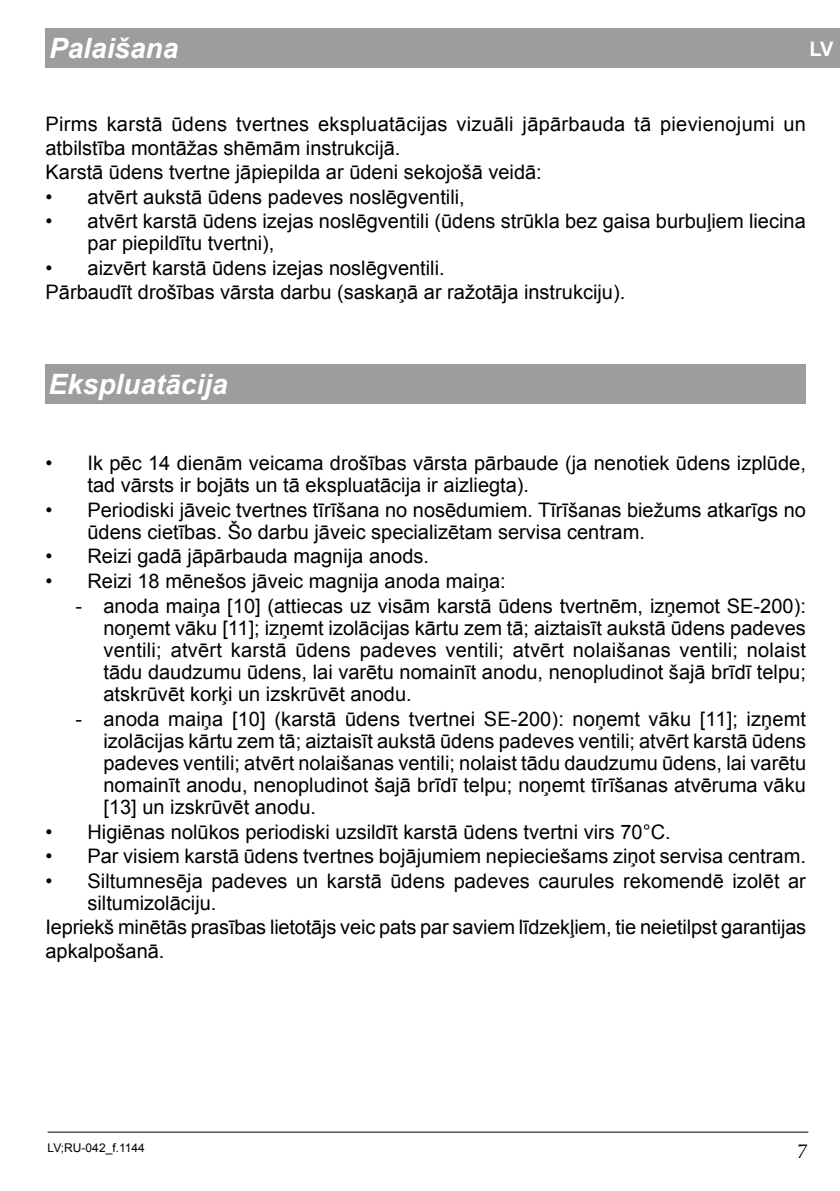
<style>
.page{position:relative;width:840px;height:1191px;background:#fff}
.page>*{position:absolute;margin:0;border:0;box-sizing:border-box;transform-origin:0 0}
.t1{font:italic 700 28px "Arial";color:#fff}
.t2{font:20px/22px "Arial";color:#000}
.t3{font:700 20px "Arial";color:#fff}
.t4{font:20px "Ottawa";color:#000}
.t5{font:12px "Arial";color:#000}
</style>
<div class="page">
<hr style="left:48px;top:1131px;width:759px;height:1px;background:#000">
<div style="left:46px;top:28px;width:793px;height:40px;background:#9c9d9f"></div>
<div style="left:45px;top:364px;width:760px;height:40px;background:#9c9d9f"></div>
<h1 class="t1" style="left:49px;top:29px;width:131px">Palaišana</h1>
<p class="t3" style="left:809px;top:37px;width:26px">LV</p>
<p class="t2" style="left:45px;top:112px;width:761px;line-height:24px">Pirms karstā ūdens tvertnes ekspluatācijas vizuāli jāpārbauda tā pievienojumi un atbilstība montāžas shēmām instrukcijā.<br>Karstā ūdens tvertne jāpiepilda ar ūdeni sekojošā veidā:</p>
<p class="t2" style="left:45px;top:186px;width:420px">• atvērt aukstā ūdens padeves noslēgventili,</p>
<p class="t2" style="left:87px;top:211px;width:719px;text-indent:-42px">• atvērt karstā ūdens izejas noslēgventili (ūdens strūkla bez gaisa burbuļiem liecina par piepildītu tvertni),</p>
<p class="t2" style="left:45px;top:256px;width:581px;line-height:24px">• aizvērt karstā ūdens izejas noslēgventili.<br>Pārbaudīt drošības vārsta darbu (saskaņā ar ražotāja instrukciju).</p>
<h1 class="t1" style="left:48px;top:365px;width:180px">Ekspluatācija</h1>
<p class="t2" style="left:87px;top:452px;width:719px;text-indent:-42px">• Ik pēc 14 dienām veicama drošības vārsta pārbaude (ja nenotiek ūdens izplūde, tad vārsts ir bojāts un tā ekspluatācija ir aizliegta).</p>
<p class="t2" style="left:87px;top:499px;width:719px;text-indent:-42px">• Periodiski jāveic tvertnes tīrīšana no nosēdumiem. Tīrīšanas biežums atkarīgs no ūdens cietības. Šo darbu jāveic specializētam servisa centram.</p>
<p class="t2" style="left:45px;top:545px;width:385px">• Reizi gadā jāpārbauda magnija anods.</p>
<p class="t2" style="left:45px;top:570px;width:461px">• Reizi 18 mēnešos jāveic magnija anoda maiņa:</p>
<p class="t2" style="left:103px;top:595px;width:703px;text-align:justify;text-indent:-28px">- anoda maiņa [10] (attiecas uz visām karstā ūdens tvertnēm, izņemot SE-200): noņemt vāku [11]; izņemt izolācijas kārtu zem tā; aiztaisīt aukstā ūdens padeves ventili; atvērt karstā ūdens padeves ventili; atvērt nolaišanas ventili; nolaist tādu daudzumu ūdens, lai varētu nomainīt anodu, nenopludinot šajā brīdī telpu; atskrūvēt korķi un izskrūvēt anodu.</p>
<p class="t2" style="left:103px;top:708px;width:704px;text-align:justify;text-indent:-28px">- anoda maiņa [10] (karstā ūdens tvertnei SE-200): noņemt vāku [11]; izņemt izolācijas kārtu zem tā; aiztaisīt aukstā ūdens padeves ventili; atvērt karstā ūdens padeves ventili; atvērt nolaišanas ventili; nolaist tādu daudzumu ūdens, lai varētu nomainīt anodu, nenopludinot šajā brīdī telpu; noņemt tīrīšanas atvēruma vāku [13] un izskrūvēt anodu.</p>
<p class="t2" style="left:45px;top:821px;width:626px">• Higiēnas nolūkos periodiski uzsildīt karstā ūdens tvertni virs 70°C.</p>
<p class="t2" style="left:45px;top:845px;width:761px">• Par visiem karstā ūdens tvertnes bojājumiem nepieciešams ziņot servisa centram.</p>
<p class="t2" style="left:87px;top:870px;width:719px;text-indent:-42px">• Siltumnesēja padeves un karstā ūdens padeves caurules rekomendē izolēt ar siltumizolāciju.</p>
<p class="t2" style="left:45px;top:915px;width:762px;line-height:24px">Iepriekš minētās prasības lietotājs veic pats par saviem līdzekļiem, tie neietilpst garantijas apkalpošanā.</p>
<p class="t5" style="left:48px;top:1143px;width:99px">LV;RU-042_f.1144</p>
<p class="t4" style="left:796px;top:1139px;width:13px">7</p>
</div>
